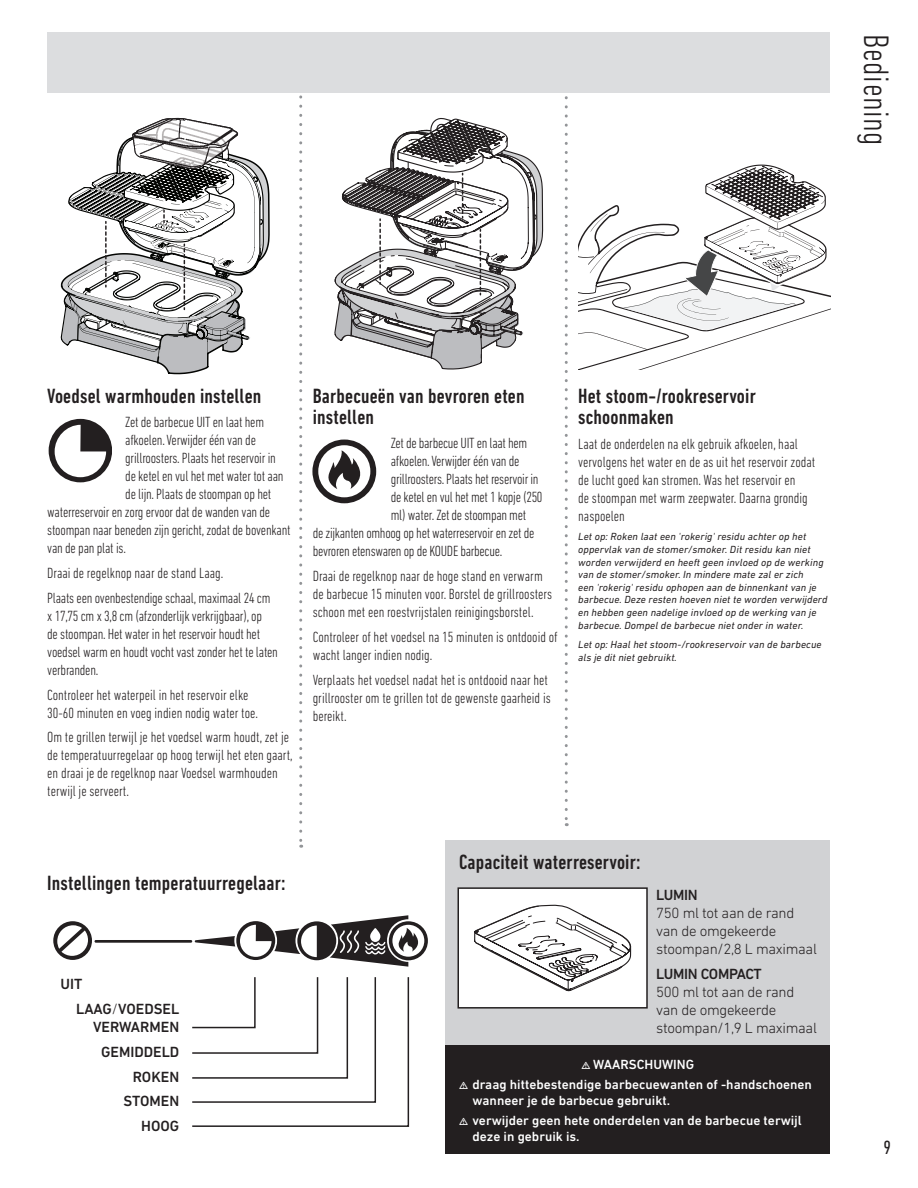
<style>
.page{position:relative;width:918px;height:1188px;background:#fff}
.page>*{position:absolute;margin:0;border:0;box-sizing:border-box;transform-origin:0 0}
.t1{font:300 condensed 36px "DIN Next LT Pro";letter-spacing:.015em;color:#231f20}
.t2{font:500 condensed 21px/21px "DIN Next LT Pro";letter-spacing:.01em;color:#231f20}
.t3{font:condensed 19.5px "DIN Next LT Pro";color:#231f20}
.t4{font:300 condensed 15px/18px "DIN Next LT Pro";color:#231f20}
.t5{font:300 condensed 15px "DIN Next LT Pro";letter-spacing:-.02em;color:#231f20}
.t6{font:300 15px/18px "DIN Next LT Pro";letter-spacing:-.02em;color:#231f20}
.t7{font:500 15px/24.8px "DIN Next LT Pro";color:#231f20}
.t8{font:500 15px "DIN Next LT Pro";letter-spacing:-.02em;color:#231f20}
.t9{font:500 13.5px/19.6px "DIN Next LT Pro";color:#fff;text-align:center}
.t10{font:italic 10.5px/12.6px "DIN Next LT Pro";letter-spacing:.01em;color:#231f20}
.s1{font-weight:300}
</style>
<div class="page">
<svg style="left:299px;top:97px;width:3px;height:751px"></svg>
<svg style="left:565px;top:98px;width:3px;height:728px"></svg>
<svg style="left:334px;top:118px;width:209px;height:252px"></svg>
<svg style="left:578px;top:164px;width:252px;height:206px"></svg>
<div style="left:47px;top:33px;width:783px;height:60px;background:#dcdddf"></div>
<svg style="left:61px;top:133px;width:209px;height:241px"></svg>
<img style="left:132px;top:118px;width:106px;height:52px">
<svg style="left:313px;top:440px;width:63px;height:63px"></svg>
<svg style="left:49px;top:419px;width:63px;height:63px"></svg>
<div style="left:446px;top:840px;width:384px;height:293px;background:#d1d2d4"></div>
<svg style="left:53px;top:921px;width:39px;height:39px"></svg>
<hr style="left:95px;top:940px;width:97px;height:3px;background:#231f20">
<svg style="left:194px;top:915px;width:234px;height:52px"></svg>
<svg style="left:192px;top:977px;width:218px;height:150px"></svg>
<div style="left:458px;top:888px;width:189px;height:120px;background:#fff"></div>
<svg style="left:474px;top:905px;width:157px;height:86px"></svg>
<div style="left:458px;top:887px;width:190px;height:122px;border:2px solid #231f20"></div>
<div style="left:446px;top:1045px;width:384px;height:109px;background:#231f20"></div>
<h1 class="t1" style="left:897px;top:34px;width:113px;rotate:90deg">Bediening</h1>
<h2 class="t2" style="left:47px;top:386px;width:216px">Voedsel warmhouden instellen</h2>
<p class="t4" style="left:125px;top:413px;width:140px">Zet de barbecue UIT en laat hem</p>
<p class="t4" style="left:125px;top:431px;width:132px">afkoelen. Verwijder één van de</p>
<p class="t4" style="left:125px;top:449px;width:152px">grillroosters. Plaats het reservoir in</p>
<p class="t4" style="left:125px;top:467px;width:160px">de ketel en vul het met water tot aan</p>
<p class="t4" style="left:125px;top:485px;width:148px">de lijn. Plaats de stoompan op het</p>
<p class="t4" style="left:47px;top:503px;width:225px">waterreservoir en zorg ervoor dat de wanden van de</p>
<p class="t4" style="left:47px;top:521px;width:245px">stoompan naar beneden zijn gericht, zodat de bovenkant</p>
<p class="t4" style="left:47px;top:539px;width:80px">van de pan plat is.</p>
<p class="t4" style="left:47px;top:560px;width:225px;line-height:24.8px">Draai de regelknop naar de stand Laag.<br>Plaats een ovenbestendige schaal, maximaal 24 cm</p>
<p class="t4" style="left:47px;top:607px;width:232px">x 17,75 cm x 3,8 cm (afzonderlijk verkrijgbaar), op<br>de stoompan. Het water in het reservoir houdt het voedsel warm en houdt vocht vast zonder het te laten verbranden.</p>
<p class="t4" style="left:47px;top:685px;width:212px">Controleer het waterpeil in het reservoir elke<br>30-60 minuten en voeg indien nodig water toe.</p>
<p class="t4" style="left:47px;top:728px;width:247px">Om te grillen terwijl je het voedsel warm houdt, zet je de temperatuurregelaar op hoog terwijl het eten gaart, en draai je de regelknop naar Voedsel warmhouden terwijl je serveert.</p>
<h2 class="t2" style="left:313px;top:386px;width:213px">Barbecueën van bevroren eten instellen</h2>
<p class="t5" style="left:391px;top:435px;width:138px">Zet de barbecue UIT en laat hem</p>
<p class="t5" style="left:391px;top:453px;width:130px">afkoelen. Verwijder één van de</p>
<p class="t5" style="left:391px;top:471px;width:149px">grillroosters. Plaats het reservoir in</p>
<p class="t5" style="left:391px;top:489px;width:153px">de ketel en vul het met 1 kopje (250</p>
<p class="t5" style="left:391px;top:507px;width:137px">ml) water. Zet de stoompan met</p>
<p class="t5" style="left:313px;top:525px;width:223px">de zijkanten omhoog op het waterreservoir en zet de</p>
<p class="t5" style="left:313px;top:543px;width:191px">bevroren etenswaren op de KOUDE barbecue.</p>
<p class="t4" style="left:313px;top:567px;width:241px">Draai de regelknop naar de hoge stand en verwarm de barbecue 15 minuten voor. Borstel de grillroosters schoon met een roestvrijstalen reinigingsborstel.</p>
<p class="t4" style="left:313px;top:628px;width:246px">Controleer of het voedsel na 15 minuten is ontdooid of wacht langer indien nodig.</p>
<p class="t4" style="left:313px;top:670px;width:240px">Verplaats het voedsel nadat het is ontdooid naar het grillrooster om te grillen tot de gewenste gaarheid is bereikt.</p>
<h2 class="t2" style="left:578px;top:386px;width:179px">Het stoom-/rookreservoir schoonmaken</h2>
<p class="t4" style="left:578px;top:435px;width:238px">Laat de onderdelen na elk gebruik afkoelen, haal vervolgens het water en de as uit het reservoir zodat de lucht goed kan stromen. Was het reservoir en<br>de stoompan met warm zeepwater. Daarna grondig naspoelen</p>
<p class="t10" style="left:578px;top:530px;width:251px">Let op: Roken laat een 'rokerig' residu achter op het oppervlak van de stomer/smoker. Dit residu kan niet worden verwijderd en heeft geen invloed op de werking van de stomer/smoker. In mindere mate zal er zich<br>een 'rokerig' residu ophopen aan de binnenkant van je barbecue. Deze resten hoeven niet te worden verwijderd en hebben geen nadelige invloed op de werking van je barbecue. Dompel de barbecue niet onder in water.</p>
<p class="t10" style="left:578px;top:638px;width:245px">Let op: Haal het stoom-/rookreservoir van de barbecue als je dit niet gebruikt.</p>
<h2 class="t2" style="left:47px;top:872px;width:240px">Instellingen temperatuurregelaar:</h2>
<p class="t7" style="left:76px;top:972px;width:105px;text-indent:-16px">UIT<br>LAAG<span class="s1">/</span>VOEDSEL</p>
<p class="t7" style="left:93px;top:1015px;width:88px;text-align:right">VERWARMEN<br>GEMIDDELD<br>ROKEN<br>STOMEN<br>HOOG</p>
<h2 class="t2" style="left:459px;top:852px;width:183px">Capaciteit waterreservoir:</h2>
<p class="t7" style="left:656px;top:882px;width:43px">LUMIN</p>
<p class="t6" style="left:656px;top:904px;width:162px">750 ml tot aan de rand van de omgekeerde stoompan/2,8 L maximaal</p>
<p class="t8" style="left:656px;top:965px;width:107px">LUMIN COMPACT</p>
<p class="t6" style="left:656px;top:983px;width:162px">500 ml tot aan de rand van de omgekeerde stoompan/1,9 L maximaal</p>
<p class="t9" style="left:472px;top:1054px;width:341px">WAARSCHUWING<br>draag hittebestendige barbecuewanten of -handschoenen</p>
<p class="t9" style="left:472px;top:1090px;width:331px;text-align:left">wanneer je de barbecue gebruikt.<br>verwijder geen hete onderdelen van de barbecue terwijl</p>
<p class="t9" style="left:472px;top:1126px;width:109px">deze in gebruik is.</p>
<h3 class="t3" style="left:883px;top:1137px;width:9px">9</h3>
</div>
